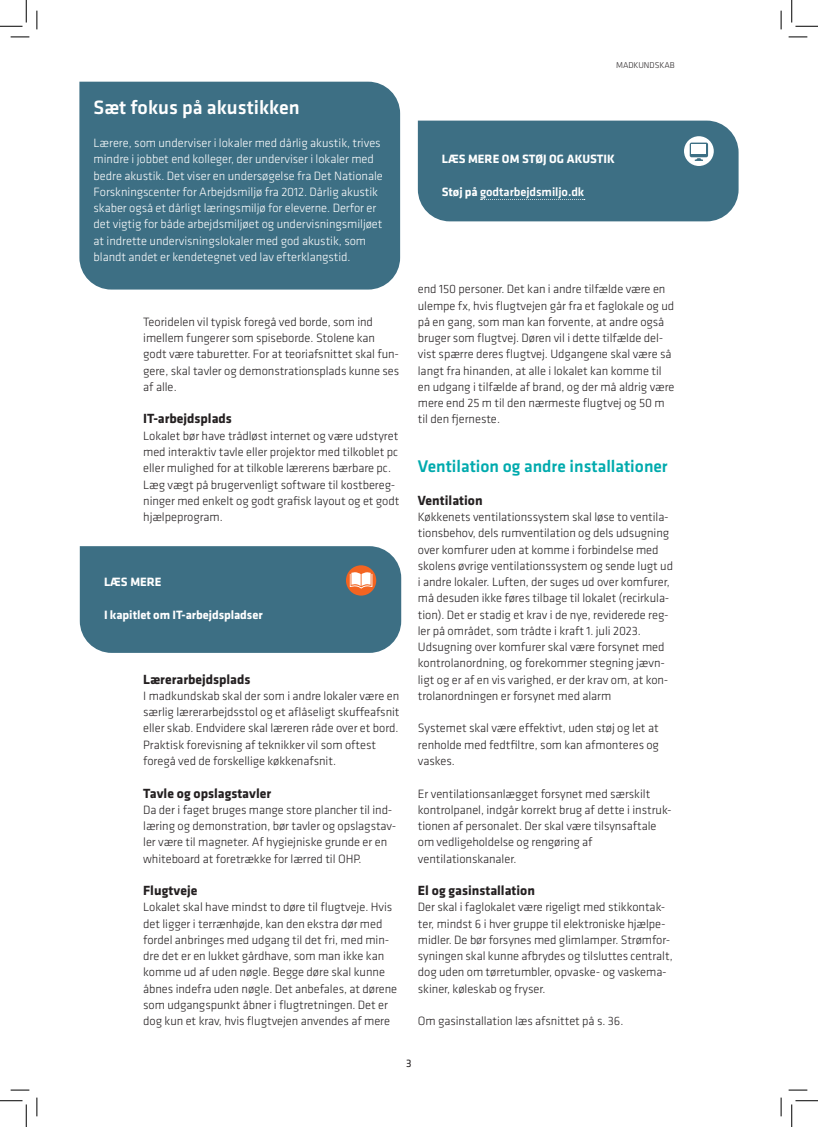
<style>
.page{position:relative;width:818px;height:1127px;background:#fff}
.page>*{position:absolute;margin:0;border:0;box-sizing:border-box;transform-origin:0 0}
.BAR_BoksRubrik_hvid{font:500 20px "Klavika";color:#fff}
.Manchet{font:500 17.5px "Klavika";color:#00aaad}
.mellemrubrik{font:700 13.75px "Klavika";color:#231f20}
.BAR_brød{font:300 12.5px/16.2px "Klavika";letter-spacing:-.005em;color:#231f20}
.BAR_brød-2{font:300 12.5px/16.2px "Klavika";letter-spacing:-.005em;color:#fff}
.BAR_Læs_mere{font:700 12.5px "Klavika";color:#fff}
.BAR_brød-3{font:700 12.5px "Klavika";letter-spacing:-.005em;color:#fff}
.BAR_brød-4{font:500 12.5px "Klavika";letter-spacing:-.005em;color:#fff}
.t1{font:11.25px "Klavika";color:#231f20}
.t2{font:300 8.75px "Klavika";color:#231f20}
.s1{font-weight:700}
</style>
<div class="page">
<div style="left:79px;top:82px;width:321px;height:207px;background:#3d6f84"></div>
<div style="left:418px;top:121px;width:320px;height:100px;background:#3d6f84"></div>
<div style="left:80px;top:546px;width:321px;height:106px;background:#3d6f84"></div>
<svg style="left:11px;top:36px;width:18px;height:2px"></svg>
<svg style="left:788px;top:36px;width:19px;height:2px"></svg>
<svg style="left:11px;top:1089px;width:18px;height:1px"></svg>
<svg style="left:788px;top:1089px;width:19px;height:1px"></svg>
<svg style="left:36px;top:11px;width:2px;height:18px"></svg>
<svg style="left:36px;top:1097px;width:2px;height:18px"></svg>
<svg style="left:780px;top:11px;width:2px;height:18px"></svg>
<svg style="left:780px;top:1097px;width:2px;height:18px"></svg>
<svg style="left:0;top:0;width:27px;height:27px"></svg>
<svg style="left:0;top:1100px;width:27px;height:26px"></svg>
<svg style="left:791px;top:0;width:27px;height:27px"></svg>
<svg style="left:791px;top:1100px;width:27px;height:26px"></svg>
<p class="BAR_BoksRubrik_hvid" style="left:94px;top:94px;width:208px">Sæt fokus på akustikken</p>
<p class="BAR_brød-2" style="left:94px;top:134px;width:291px">Lærere, som underviser i lokaler med dårlig akustik, trives mindre i jobbet end kolleger, der underviser i lokaler med bedre akustik. Det viser en undersøgelse fra Det Nationale Forskningscenter for Arbejdsmiljø fra 2012. Dårlig akustik skaber også et dårligt læringsmiljø for eleverne. Derfor er det vigtig for både arbejdsmiljøet og undervisningsmiljøet at indrette undervisningslokaler med god akustik, som blandt andet er kendetegnet ved lav efterklangstid.</p>
<p class="BAR_brød" style="left:143px;top:313px;width:257px">Teoridelen vil typisk foregå ved borde, som ind imellem fungerer som spiseborde. Stolene kan godt være taburetter. For at teoriafsnittet skal fun&shy;gere, skal tavler og demonstrationsplads kunne ses af alle.</p>
<p class="mellemrubrik" style="left:143px;top:409px;width:90px">IT-arbejdsplads</p>
<p class="BAR_brød" style="left:143px;top:427px;width:258px">Lokalet bør have trådløst internet og være udstyret med interaktiv tavle eller projektor med tilkoblet pc eller mulighed for at tilkoble lærerens bærbare pc.<br>Læg vægt på brugervenligt software til kostbereg&shy;ninger med enkelt og godt grafisk layout og et godt hjælpeprogram.</p>
<p class="BAR_Læs_mere" style="left:104px;top:572px;width:59px">LÆS MERE</p>
<p class="BAR_brød-3" style="left:104px;top:605px;width:160px">I kapitlet om IT-arbejdspladser</p>
<p class="mellemrubrik" style="left:143px;top:669px;width:109px">Lærerarbejdsplads</p>
<p class="BAR_brød" style="left:143px;top:687px;width:258px">I madkundskab skal der som i andre lokaler være en særlig lærerarbejdsstol og et aflåseligt skuffeafsnit eller skab. Endvidere skal læreren råde over et bord.<br>Praktisk forevisning af teknikker vil som oftest foregå ved de forskellige køkkenafsnit.</p>
<p class="mellemrubrik" style="left:143px;top:782px;width:130px">Tavle og opslagstavler</p>
<p class="BAR_brød" style="left:143px;top:801px;width:255px">Da der i faget bruges mange store plancher til ind&shy;læring og demonstration, bør tavler og opslagstav&shy;ler være til magneter. Af hygiejniske grunde er en whiteboard at foretrække for lærred til OHP.</p>
<p class="mellemrubrik" style="left:143px;top:880px;width:56px">Flugtveje</p>
<p class="BAR_brød" style="left:143px;top:898px;width:256px">Lokalet skal have mindst to døre til flugtveje. Hvis det ligger i terrænhøjde, kan den ekstra dør med fordel anbringes med udgang til det fri, med min&shy;dre det er en lukket gårdhave, som man ikke kan komme ud af uden nøgle. Begge døre skal kunne åbnes indefra uden nøgle. Det anbefales, at dørene som udgangspunkt åbner i flugtretningen. Det er dog kun et krav, hvis flugtvejen anvendes af mere</p>
<p class="t2" style="left:616px;top:60px;width:60px">MADKUNDSKAB</p>
<p class="BAR_Læs_mere" style="left:442px;top:150px;width:175px">LÆS MERE OM STØJ OG AKUSTIK</p>
<p class="BAR_brød-4" style="left:442px;top:183px;width:144px"><span class="s1">Støj på</span> godtarbejdsmiljo.dk</p>
<p class="BAR_brød" style="left:418px;top:281px;width:258px">end 150 personer. Det kan i andre tilfælde være en ulempe fx, hvis flugtvejen går fra et faglokale og ud på en gang, som man kan forvente, at andre også bruger som flugtvej. Døren vil i dette tilfælde del&shy;vist spærre deres flugtvej. Udgangene skal være så langt fra hinanden, at alle i lokalet kan komme til en udgang i tilfælde af brand, og der må aldrig være mere end 25 m til den nærmeste flugtvej og 50 m til den fjerneste.</p>
<p class="Manchet" style="left:418px;top:454px;width:251px">Ventilation og andre installationer</p>
<p class="mellemrubrik" style="left:418px;top:490px;width:66px">Ventilation</p>
<p class="BAR_brød" style="left:418px;top:508px;width:257px">Køkkenets ventilationssystem skal løse to ventila&shy;tionsbehov, dels rumventilation og dels udsugning over komfurer uden at komme i forbindelse med skolens øvrige ventilationssystem og sende lugt ud i andre lokaler. Luften, der suges ud over komfurer, må desuden ikke føres tilbage til lokalet (recirkula&shy;tion). Det er stadig et krav i de nye, reviderede reg&shy;ler på området, som trådte i kraft 1. juli 2023.<br>Udsugning over komfurer skal være forsynet med kontrolanordning, og forekommer stegning jævn&shy;ligt og er af en vis varighed, er der krav om, at kon&shy;trolanordningen er forsynet med alarm</p>
<p class="BAR_brød" style="left:418px;top:719px;width:243px;text-align:justify">Systemet skal være effektivt, uden støj og let at renholde med fedtfiltre, som kan afmonteres og vaskes.</p>
<p class="BAR_brød" style="left:418px;top:784px;width:255px">Er ventilationsanlægget forsynet med særskilt kontrolpanel, indgår korrekt brug af dette i instruk&shy;tionen af personalet. Der skal være tilsynsaftale om vedligeholdelse og rengøring af ventilationskanaler.</p>
<p class="mellemrubrik" style="left:418px;top:880px;width:119px">El og gasinstallation</p>
<p class="BAR_brød" style="left:418px;top:898px;width:256px">Der skal i faglokalet være rigeligt med stikkontak&shy;ter, mindst 6 i hver gruppe til elektroniske hjælpe&shy;midler. De bør forsynes med glimlamper. Strømfor&shy;syningen skal kunne afbrydes og tilsluttes centralt, dog uden om tørretumbler, opvaske- og vaskema&shy;skiner, køleskab og fryser.</p>
<p class="BAR_brød" style="left:418px;top:1012px;width:207px">Om gasinstallation læs afsnittet på s. 36.</p>
<p class="t1" style="left:406px;top:1055px;width:7px">3</p>
</div>
